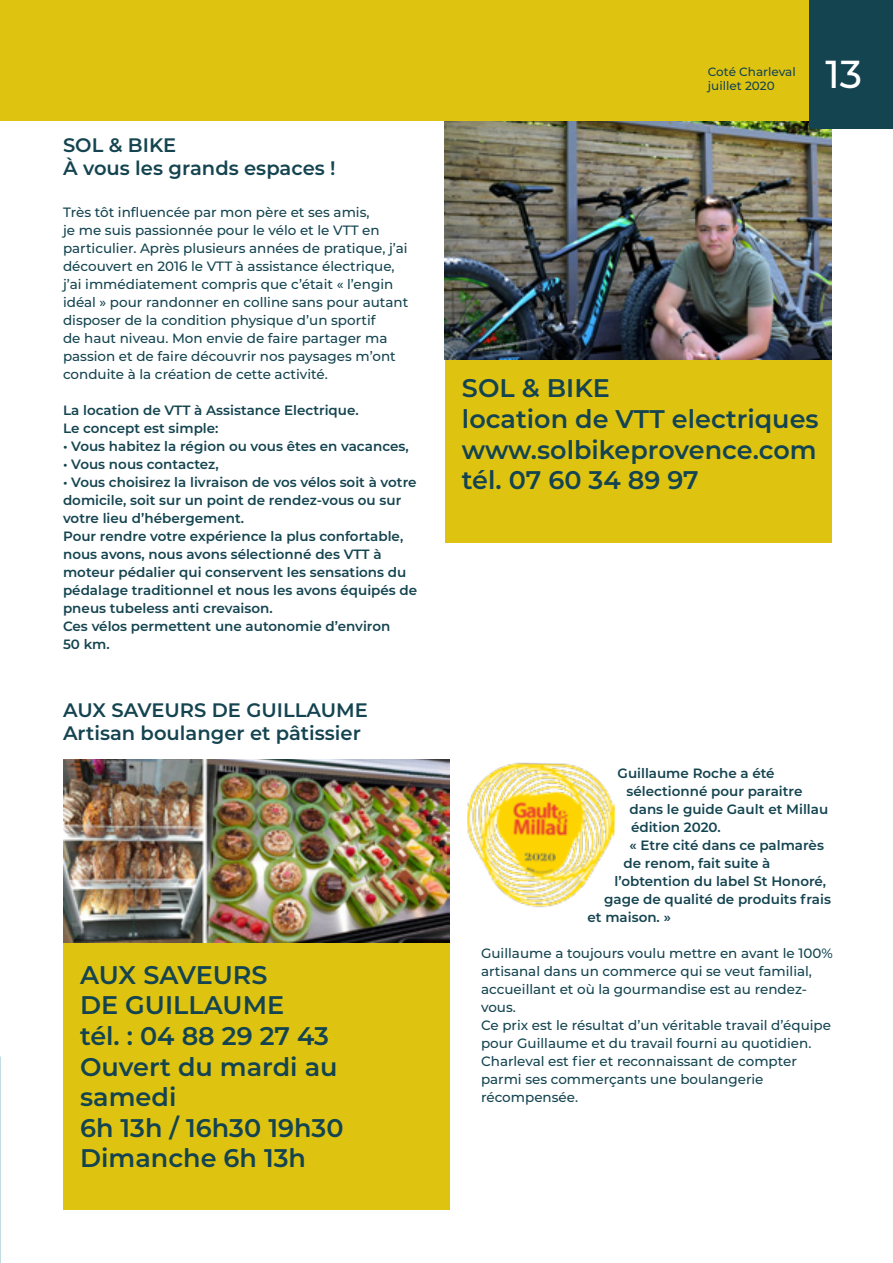
<style>
.page{position:relative;width:893px;height:1263px;background:#fff}
.page>*{position:absolute;margin:0;border:0;box-sizing:border-box;transform-origin:0 0}
.t1{font:500 39px "Montserrat";color:#fff}
.t2{font:600 25.5px/30.6px "Montserrat";color:#144450}
.t3{font:600 19.5px/23.4px "Montserrat";color:#144450}
.t4{font:500 13.5px/18px "Montserrat";color:#144450}
.t5{font:600 13.5px/18px "Montserrat";color:#144450}
.t6{font:500 12px "Montserrat";color:#144450}
</style>
<div class="page">
<div style="left:63px;top:759px;width:386px;height:451px;background:#dfc311"></div>
<img style="left:63px;top:759px;width:386px;height:184px">
<div style="left:445px;top:107px;width:386px;height:435px;background:#dfc311"></div>
<img style="left:445px;top:121px;width:386px;height:239px">
<div style="left:0;top:0;width:893px;height:120px;background:#dfc311"></div>
<div style="left:809px;top:0;width:84px;height:129px;background:#144450"></div>
<img style="left:467px;top:762px;width:148px;height:146px">
<p class="t3" style="left:63px;top:132px;width:274px">SOL &amp; BIKE<br>À vous les grands espaces !</p>
<p class="t4" style="left:63px;top:202px;width:347px">Très tôt influencée par mon père et ses amis,<br>je me suis passionnée pour le vélo et le VTT en particulier. Après plusieurs années de pratique, j’ai découvert en 2016 le VTT à assistance électrique, j’ai immédiatement compris que c’était « l’engin idéal » pour randonner en colline sans pour autant disposer de la condition physique d’un sportif<br>de haut niveau. Mon envie de faire partager ma passion et de faire découvrir nos paysages m’ont conduite à la création de cette activité.</p>
<p class="t5" style="left:63px;top:400px;width:297px">La location de VTT à Assistance Electrique.</p>
<p class="t5" style="left:63px;top:418px;width:157px">Le concept est simple:</p>
<p class="t5" style="left:63px;top:436px;width:347px">• Vous habitez la région ou vous êtes en vacances,</p>
<p class="t5" style="left:63px;top:454px;width:157px">• Vous nous contactez,</p>
<p class="t5" style="left:63px;top:472px;width:355px">• Vous choisirez la livraison de vos vélos soit à votre domicile, soit sur un point de rendez-vous ou sur votre lieu d’hébergement.</p>
<p class="t5" style="left:63px;top:526px;width:356px">Pour rendre votre expérience la plus confortable, nous avons, nous avons sélectionné des VTT à moteur pédalier qui conservent les sensations du pédalage traditionnel et nous les avons équipés de pneus tubeless anti crevaison.</p>
<p class="t5" style="left:63px;top:616px;width:329px">Ces vélos permettent une autonomie d’environ<br>50 km.</p>
<p class="t3" style="left:63px;top:697px;width:306px">AUX SAVEURS DE GUILLAUME<br>Artisan boulanger et pâtissier</p>
<p class="t2" style="left:80px;top:958px;width:250px">AUX SAVEURS<br>DE GUILLAUME tél. : 04 88 29 27 43</p>
<p class="t2" style="left:80px;top:1050px;width:265px">Ouvert du mardi au samedi<br>6h 13h / 16h30 19h30</p>
<p class="t2" style="left:80px;top:1142px;width:228px">Dimanche 6h 13h</p>
<p class="t6" style="left:708px;top:63px;width:89px">Coté Charleval</p>
<p class="t6" style="left:708px;top:78px;width:68px">juillet 2020</p>
<p class="t1" style="left:825px;top:47px;width:38px">13</p>
<p class="t2" style="left:462px;top:372px;width:150px">SOL &amp; BIKE</p>
<p class="t2" style="left:462px;top:403px;width:358px">location de VTT electriques www.solbikeprovence.com</p>
<p class="t2" style="left:462px;top:464px;width:238px">tél. 07 60 34 89 97</p>
<p class="t5" style="left:627px;top:764px;width:177px;text-indent:-9px">Guillaume Roche a été sélectionné pour paraitre</p>
<p class="t5" style="left:630px;top:800px;width:200px">dans le guide Gault et Millau édition 2020.</p>
<p class="t5" style="left:630px;top:836px;width:196px">« Etre cité dans ce palmarès</p>
<p class="t5" style="left:624px;top:854px;width:148px">de renom, fait suite à</p>
<p class="t5" style="left:615px;top:872px;width:213px">l’obtention du label St Honoré,</p>
<p class="t5" style="left:604px;top:890px;width:228px">gage de qualité de produits frais</p>
<p class="t5" style="left:588px;top:908px;width:85px">et maison. »</p>
<p class="t4" style="left:481px;top:944px;width:353px">Guillaume a toujours voulu mettre en avant le 100% artisanal dans un commerce qui se veut familial, accueillant et où la gourmandise est au rendez&shy;vous.</p>
<p class="t4" style="left:481px;top:1016px;width:351px">Ce prix est le résultat d’un véritable travail d’équipe pour Guillaume et du travail fourni au quotidien.</p>
<p class="t4" style="left:481px;top:1052px;width:317px">Charleval est fier et reconnaissant de compter parmi ses commerçants une boulangerie récompensée.</p>
</div>
